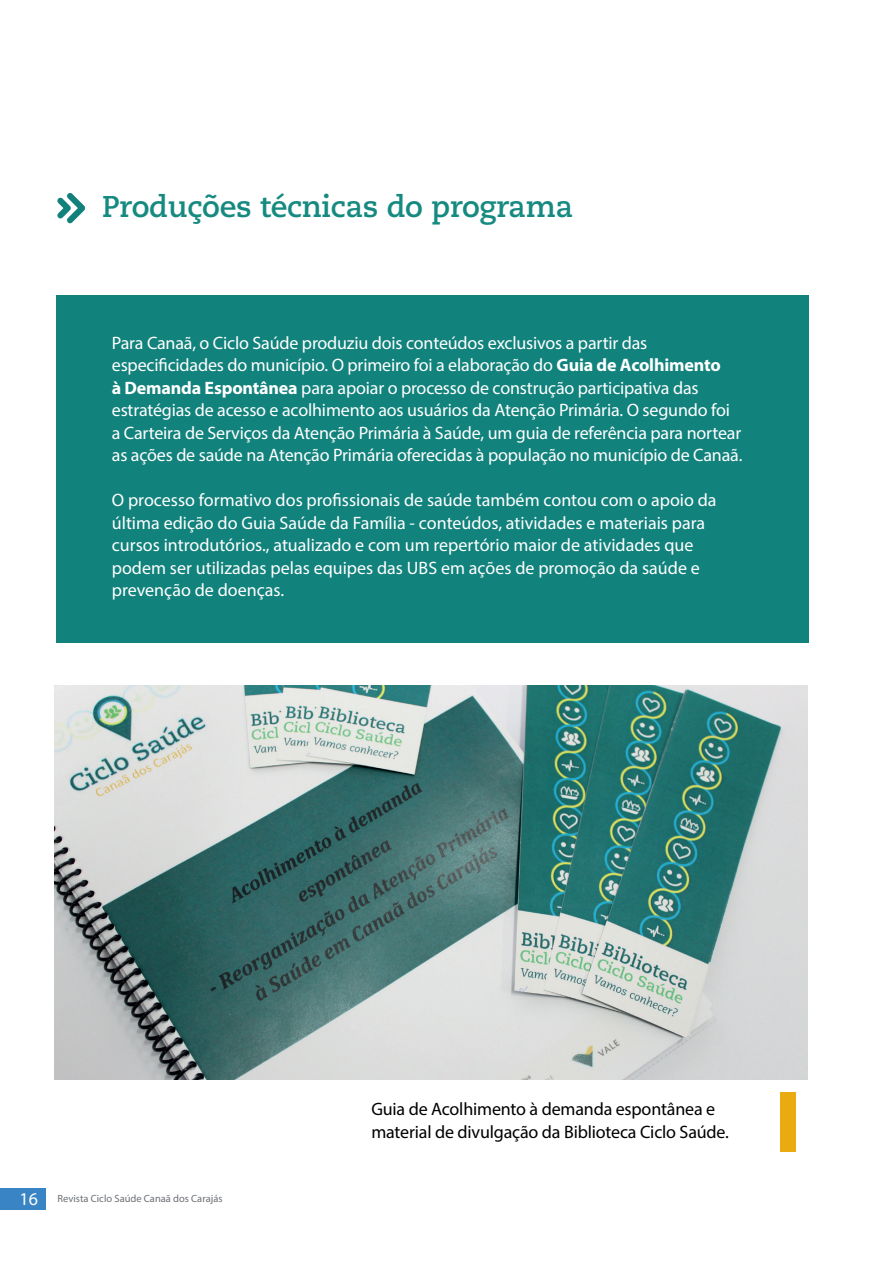
<style>
.page{position:relative;width:893px;height:1263px;background:#fff}
.page>*{position:absolute;margin:0;border:0;box-sizing:border-box;transform-origin:0 0}
.t1{font:700 30px "Caecilia";letter-spacing:-.01em;color:#168a80}
.t2{font:18px/22.5px "Myriad Pro";letter-spacing:-.01em;color:#fff}
.t3{font:18px/22.5px "Myriad Pro";letter-spacing:-.01em;color:#000001}
.t4{font:10.5px "Myriad Pro";color:#6c7075}
.s1{font-weight:700}
.s2{font-size:18px;color:#fff}
</style>
<div class="page">
<div style="left:0;top:1188px;width:45px;height:21px;background:#3984c5"></div>
<div style="left:56px;top:295px;width:752px;height:348px;background:#12827c"></div>
<svg style="left:57px;top:193px;width:28px;height:30px"></svg>
<img style="left:55px;top:685px;width:752px;height:395px">
<div style="left:780px;top:1092px;width:16px;height:59px;background:#eaab11"></div>
<h1 class="t1" style="left:102px;top:189px;width:473px">Produções técnicas do programa</h1>
<p class="t2" style="left:112px;top:331px;width:632px">Para Canaã, o Ciclo Saúde produziu dois conteúdos exclusivos a partir das especificidades do município. O primeiro foi a elaboração do <span class="s1">Guia de Acolhimento<br>à Demanda Espontânea</span> para apoiar o processo de construção participativa das estratégias de acesso e acolhimento aos usuários da Atenção Primária. O segundo foi a Carteira de Serviços da Atenção Primária à Saúde, um guia de referência para nortear as ações de saúde na Atenção Primária oferecidas à população no município de Canaã.</p>
<p class="t2" style="left:112px;top:488px;width:606px">O processo formativo dos profissionais de saúde também contou com o apoio da última edição do Guia Saúde da Família - conteúdos, atividades e materiais para cursos introdutórios., atualizado e com um repertório maior de atividades que podem ser utilizadas pelas equipes das UBS em ações de promoção da saúde e prevenção de doenças.</p>
<p class="t4" style="left:20px;top:1192px;width:204px"><span class="s2">16</span> Revista Ciclo Saúde Canaã dos Carajás</p>
<p class="t3" style="left:371px;top:1098px;width:359px">Guia de Acolhimento à demanda espontânea e material de divulgação da Biblioteca Ciclo Saúde.</p>
</div>
